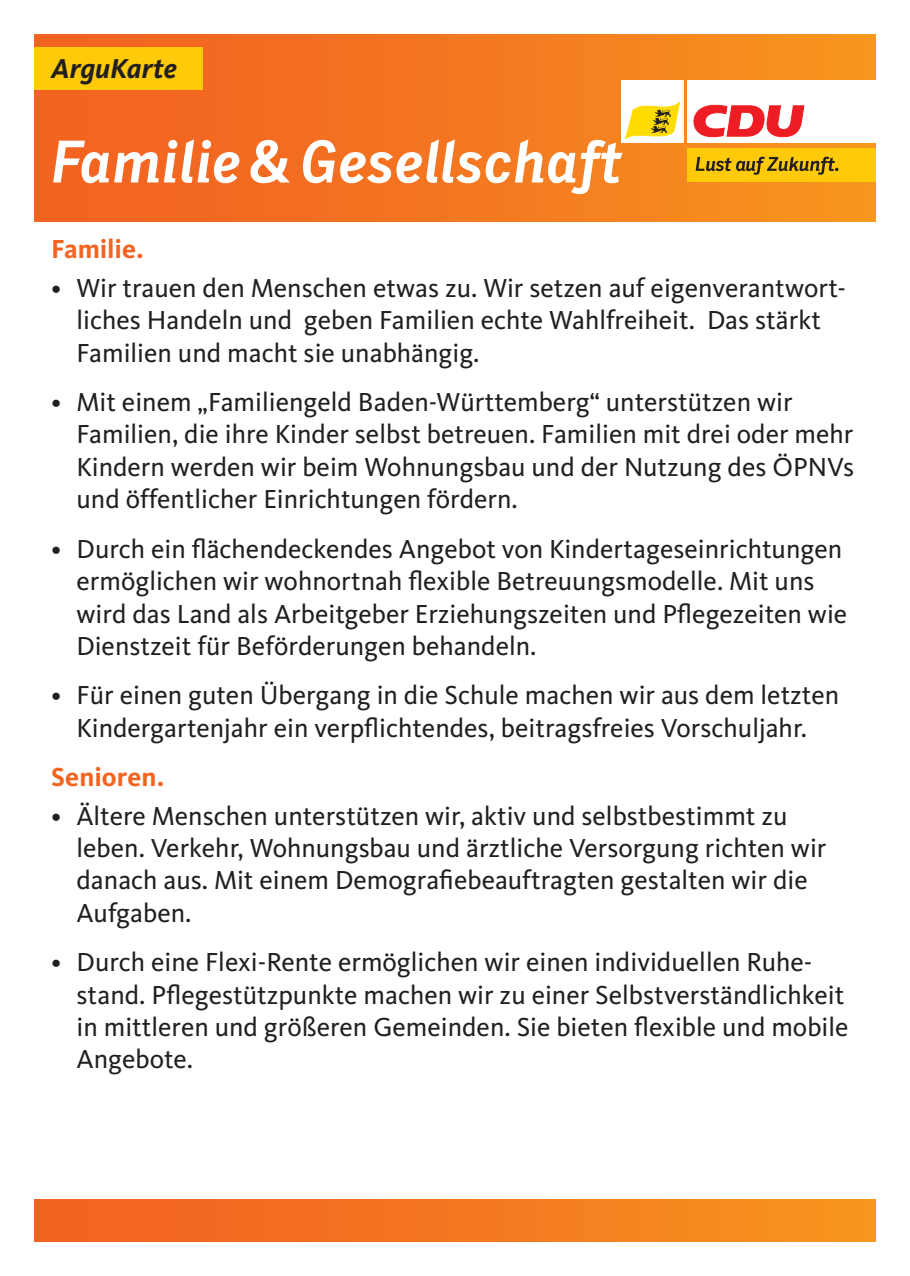
<style>
.page{position:relative;width:910px;height:1276px;background:#fff}
.page>*{position:absolute;margin:0;border:0;box-sizing:border-box;transform-origin:0 0}
.t1{font:italic 700 60px "CDU Skopex";letter-spacing:-.005em;color:#fff}
.t2{font:italic 700 28.2px "CDU Kievit";color:#231f20}
.t3{font:27px/32.4px "CDU Kievit";color:#231f20}
.t4{font:700 27px "CDU Kievit";color:#f36421}
</style>
<div class="page">
<div style="left:34px;top:34px;width:842px;height:187px;background:linear-gradient(to right,#f25e22,#f6941e)"></div>
<div style="left:34px;top:48px;width:168px;height:42px;background:#feca0a"></div>
<div style="left:687px;top:80px;width:189px;height:63px;background:#fff"></div>
<div style="left:621px;top:80px;width:63px;height:63px;background:#fff"></div>
<svg style="left:693px;top:105px;width:112px;height:32px"></svg>
<svg style="left:625px;top:102px;width:55px;height:37px"></svg>
<div style="left:687px;top:148px;width:189px;height:34px;background:#feca0a"></div>
<svg style="left:696px;top:157px;width:142px;height:18px"></svg>
<div style="left:34px;top:1199px;width:842px;height:43px;background:linear-gradient(to right,#f25e22,#f6941e)"></div>
<p class="t2" style="left:51px;top:52px;width:127px">ArguKarte</p>
<p class="t1" style="left:51px;top:126px;width:574px">Familie&amp;Gesellschaft</p>
<p class="t4" style="left:51px;top:233px;width:94px">Familie.</p>
<p class="t3" style="left:77px;top:272px;width:771px;text-indent:-26px">• Wir trauen den Menschen etwas zu. Wir setzen auf eigenverantwort&shy;liches Handeln und geben Familien echte Wahlfreiheit. Das stärkt<br>Familien und macht sie unabhängig.</p>
<p class="t3" style="left:77px;top:386px;width:779px;text-indent:-26px">• Mit einem „Familiengeld Baden-Württemberg“ unterstützen wir Familien, die ihre Kinder selbst betreuen. Familien mit drei oder mehr Kindern werden wir beim Wohnungsbau und der Nutzung des ÖPNVs und öffentlicher Einrichtungen fördern.</p>
<p class="t3" style="left:77px;top:533px;width:772px;text-indent:-26px">• Durch ein flächendeckendes Angebot von Kindertageseinrichtungen ermöglichen wir wohnortnah flexible Betreuungsmodelle. Mit uns wird das Land als Arbeitgeber Erziehungszeiten und Pflegezeiten wie Dienstzeit für Beförderungen behandeln.</p>
<p class="t3" style="left:51px;top:679px;width:790px;text-align:center">• Für einen guten Übergang in die Schule machen wir aus dem letzten<br>Kindergartenjahr ein verpflichtendes, beitragsfreies Vorschuljahr.</p>
<p class="t4" style="left:51px;top:761px;width:115px">Senioren.</p>
<p class="t3" style="left:77px;top:799px;width:751px;text-indent:-26px">• Ältere Menschen unterstützen wir, aktiv und selbstbestimmt zu leben. Verkehr, Wohnungsbau und ärztliche Versorgung richten wir danach aus. Mit einem Demografiebeauftragten gestalten wir die Aufgaben.</p>
<p class="t3" style="left:77px;top:946px;width:773px;text-indent:-26px">• Durch eine Flexi-Rente ermöglichen wir einen individuellen Ruhe&shy;stand. Pflegestützpunkte machen wir zu einer Selbstverständlichkeit in mittleren und größeren Gemeinden. Sie bieten flexible und mobile Angebote.</p>
</div>
